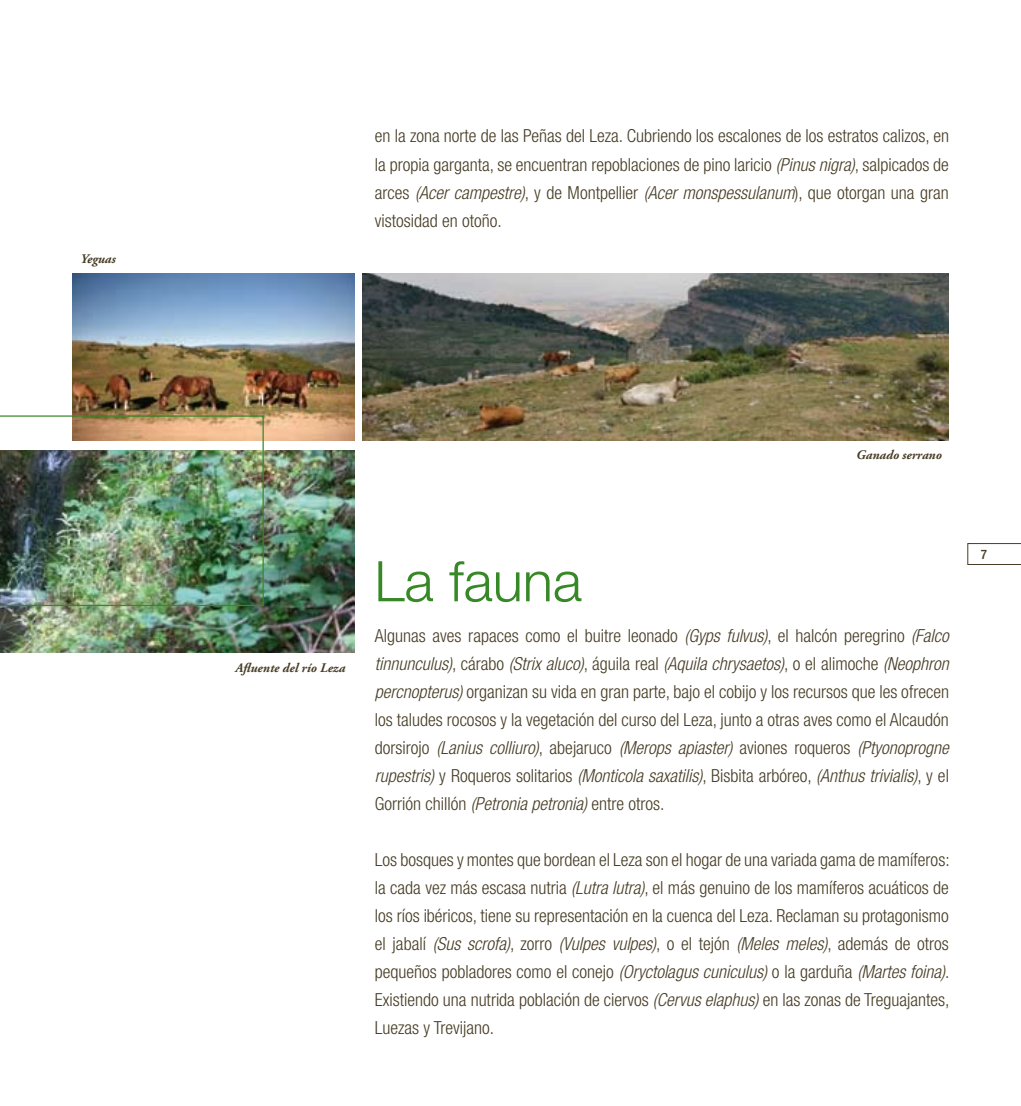
<style>
.page{position:relative;width:1021px;height:1106px;background:#fff}
.page>*{position:absolute;margin:0;border:0;box-sizing:border-box;transform-origin:0 0}
.t1{font:300 56px "Helvetica Neue";color:#378826}
.t2{font:300 condensed 18px/28px "Helvetica Neue";color:#473d25;text-align:justify}
.t3{font:italic 700 13px "Adobe Garamond Pro";color:#473d25}
.t4{font:500 condensed 13px "Helvetica Neue";color:#473d25}
.s1{font-style:italic}
</style>
<div class="page">
<svg style="left:967px;top:543px;width:53px;height:22px"></svg>
<img style="left:0;top:450px;width:354px;height:203px">
<img style="left:72px;top:273px;width:282px;height:168px">
<img style="left:362px;top:273px;width:586px;height:168px">
<img style="left:0;top:415px;width:264px;height:191px">
<p class="t3" style="left:81px;top:252px;width:37px">Yeguas</p>
<p class="t2" style="left:375px;top:122px;width:575px">en la zona norte de las Peñas del Leza. Cubriendo los escalones de los estratos calizos, en la propia garganta, se encuentran repoblaciones de pino laricio <span class="s1">(Pinus nigra)</span>, salpicados de arces <span class="s1">(Acer campestre)</span>, y de Montpellier <span class="s1">(Acer monspessulanum</span>), que otorgan una gran vistosidad en otoño.</p>
<p class="t3" style="left:856px;top:447px;width:87px">Ganado serrano</p>
<p class="t3" style="left:235px;top:660px;width:111px">Afluente del río Leza</p>
<h1 class="t1" style="left:374px;top:547px;width:209px">La fauna</h1>
<p class="t2" style="left:375px;top:621px;width:575px">Algunas aves rapaces como el buitre leonado <span class="s1">(Gyps fulvus)</span>, el halcón peregrino <span class="s1">(Falco tinnunculus)</span>, cárabo <span class="s1">(Strix aluco)</span>, águila real <span class="s1">(Aquila chrysaetos)</span>, o el alimoche <span class="s1">(Neophron percnopterus)</span> organizan su vida en gran parte, bajo el cobijo y los recursos que les ofrecen los taludes rocosos y la vegetación del curso del Leza, junto a otras aves como el Alcaudón dorsirojo <span class="s1">(Lanius colliuro)</span>, abejaruco <span class="s1">(Merops apiaster)</span> aviones roqueros <span class="s1">(Ptyonoprogne rupestris)</span> y Roqueros solitarios <span class="s1">(Monticola saxatilis)</span>, Bisbita arbóreo, <span class="s1">(Anthus trivialis)</span>, y el Gorrión chillón <span class="s1">(Petronia petronia)</span> entre otros.</p>
<p class="t2" style="left:375px;top:845px;width:576px">Los bosques y montes que bordean el Leza son el hogar de una variada gama de mamíferos: la cada vez más escasa nutria <span class="s1">(Lutra lutra)</span>, el más genuino de los mamíferos acuáticos de los ríos ibéricos, tiene su representación en la cuenca del Leza. Reclaman su protagonismo el jabalí <span class="s1">(Sus scrofa)</span>, zorro <span class="s1">(Vulpes vulpes)</span>, o el tejón <span class="s1">(Meles meles)</span>, además de otros pequeños pobladores como el conejo <span class="s1">(Oryctolagus cuniculus)</span> o la garduña <span class="s1">(Martes foina)</span>.<br>Existiendo una nutrida población de ciervos <span class="s1">(Cervus elaphus)</span> en las zonas de Treguajantes, Luezas y Trevijano.</p>
<p class="t4" style="left:980px;top:546px;width:8px">7</p>
</div>
